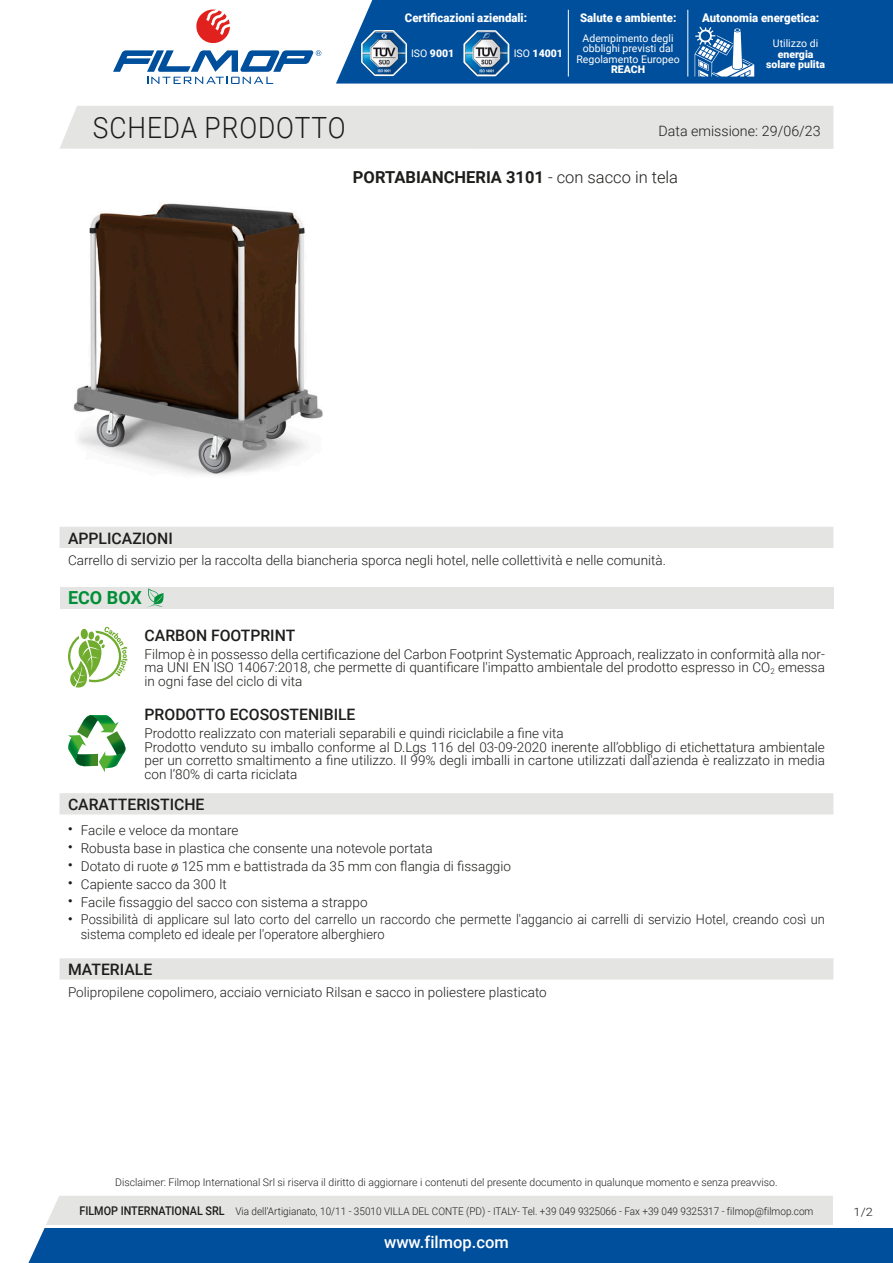
<style>
.page{position:relative;width:893px;height:1263px;background:#fff}
.page>*{position:absolute;margin:0;border:0;box-sizing:border-box;transform-origin:0 0}
.t1{font:300 29.25px "Roboto";letter-spacing:.035em;color:#1d1d1b;scale:.9 1}
.t2{font:700 18px "Roboto";color:#008e36}
.t3{font:700 16.5px "Roboto";color:#1d1d1b}
.t4{font:500 16.5px "Roboto";color:#fff}
.t5{font:500 15.75px "Roboto";color:#1d1d1b}
.t6{font:300 14.25px "Roboto";color:#1d1d1b}
.t7{font:300 13.5px/13.5px "Roboto";color:#1d1d1b;text-align:justify}
.t8{font:300 13.5px/15px "Roboto";color:#1d1d1b;scale:.95 1}
.t9{font:900 12px "Roboto";color:#fff;scale:.95 1}
.t10{font:300 11.55px "Roboto";color:#1d1d1b;scale:1.11 1}
.t11{font:300 10.5px "Roboto";color:#1d1d1b;scale:.95 1}
.t12{font:300 10.5px "Roboto";color:#1d1d1b}
.t13{font:10.5px/10.5px "Roboto";color:#fff;text-align:center}
.t14{font:900 10.5px/10.5px "Roboto";color:#fff;text-align:center}
.s1{font-weight:400}
.s2{font-weight:300}
.s3{font-weight:500;font-size:12px}
</style>
<div class="page">
<svg style="left:28px;top:1196px;width:865px;height:67px;background:#6793bc"></svg>
<div style="left:60px;top:106px;width:773px;height:43px;background:#e4e4e3"></div>
<svg style="left:196px;top:10px;width:34px;height:34px"></svg>
<svg style="left:113px;top:50px;width:208px;height:34px"></svg>
<div style="left:336px;top:0;width:557px;height:84px;background:#004f9c"></div>
<svg style="left:462px;top:28px;width:49px;height:50px"></svg>
<img style="left:465px;top:32px;width:43px;height:43px">
<svg style="left:360px;top:28px;width:48px;height:49px"></svg>
<img style="left:362px;top:31px;width:44px;height:44px">
<hr style="left:568px;top:10px;width:1px;height:67px;background:#fff">
<hr style="left:688px;top:10px;width:1px;height:67px;background:#fff">
<svg style="left:695px;top:27px;width:59px;height:50px"></svg>
<img style="left:73px;top:203px;width:250px;height:272px">
<div style="left:60px;top:527px;width:773px;height:21px;background:#e4e4e3"></div>
<div style="left:60px;top:587px;width:773px;height:21px;background:#e4e4e3"></div>
<svg style="left:148px;top:588px;width:16px;height:19px"></svg>
<svg style="left:68px;top:627px;width:59px;height:60px"></svg>
<svg style="left:68px;top:715px;width:58px;height:57px"></svg>
<div style="left:60px;top:793px;width:773px;height:21px;background:#e4e4e3"></div>
<div style="left:60px;top:958px;width:773px;height:21px;background:#e4e4e3"></div>
<hr style="left:45px;top:1225px;width:848px;height:2px;background:#fff">
<div style="left:833px;top:1196px;width:60px;height:31px;background:#fff"></div>
<p class="t9" style="left:405px;top:9px;width:130px">Certificazioni aziendali:</p>
<p class="t14" style="left:411px;top:48px;width:45px"><span class="s1">ISO</span> 9001</p>
<p class="t14" style="left:514px;top:48px;width:51px"><span class="s1">ISO</span> 14001</p>
<p class="t9" style="left:580px;top:9px;width:103px">Salute e ambiente:</p>
<p class="t13" style="left:576px;top:32px;width:105px">Adempimento degli obblighi previsti dal<br>Regolamento Europeo</p>
<p class="t14" style="left:611px;top:64px;width:36px">REACH</p>
<p class="t9" style="left:702px;top:9px;width:125px">Autonomia energetica:</p>
<p class="t13" style="left:773px;top:38px;width:47px">Utilizzo di</p>
<p class="t14" style="left:766px;top:48px;width:60px">energia solare pulita</p>
<h1 class="t1" style="left:93px;top:107px;width:282px">SCHEDA PRODOTTO</h1>
<p class="t6" style="left:658px;top:121px;width:164px">Data emissione: 29/06/23</p>
<p class="t3" style="left:353px;top:165px;width:327px">PORTABIANCHERIA 3101 <span class="s2">- con sacco in tela</span></p>
<p class="t5" style="left:68px;top:527px;width:106px">APPLICAZIONI</p>
<p class="t7" style="left:68px;top:553px;width:599px">Carrello di servizio per la raccolta della biancheria sporca negli hotel, nelle collettività e nelle comunità.</p>
<h2 class="t2" style="left:68px;top:585px;width:75px">ECO BOX</h2>
<p class="t5" style="left:145px;top:624px;width:152px">CARBON FOOTPRINT</p>
<p class="t7" style="left:145px;top:646px;width:682px">Filmop è in possesso della certificazione del Carbon Footprint Systematic Approach, realizzato in conformità alla nor&shy;ma UNI EN ISO 14067:2018, che permette di quantificare l'impatto ambientale del prodotto espresso in CO<sub>2</sub> emessa in ogni fase del ciclo di vita</p>
<p class="t5" style="left:145px;top:704px;width:212px">PRODOTTO ECOSOSTENIBILE</p>
<p class="t7" style="left:145px;top:726px;width:682px;text-align:left">Prodotto realizzato con materiali separabili e quindi riciclabile a fine vita<br>Prodotto venduto su imballo conforme al D.Lgs 116 del 03-09-2020 inerente all’obbligo di etichettatura ambientale per un corretto smaltimento a fine utilizzo. Il 99% degli imballi in cartone utilizzati dall'azienda è realizzato in media con l’80% di carta riciclata</p>
<p class="t5" style="left:68px;top:793px;width:138px">CARATTERISTICHE</p>
<p class="t7" style="left:68px;top:822px;width:172px"><sup>•</sup> Facile e veloce da montare</p>
<p class="t7" style="left:68px;top:840px;width:366px"><sup>•</sup> Robusta base in plastica che consente una notevole portata</p>
<p class="t7" style="left:68px;top:858px;width:444px"><sup>•</sup> Dotato di ruote ø 125 mm e battistrada da 35 mm con flangia di fissaggio</p>
<p class="t7" style="left:68px;top:876px;width:160px"><sup>•</sup> Capiente sacco da 300 lt</p>
<p class="t7" style="left:68px;top:894px;width:301px"><sup>•</sup> Facile fissaggio del sacco con sistema a strappo</p>
<p class="t8" style="left:81px;top:912px;width:785px;text-indent:-13px"><sup>•</sup> Possibilità di applicare sul lato corto del carrello un raccordo che permette l'aggancio ai carrelli di servizio Hotel, creando così un sistema completo ed ideale per l'operatore alberghiero</p>
<p class="t5" style="left:68px;top:959px;width:86px">MATERIALE</p>
<p class="t7" style="left:68px;top:985px;width:480px">Polipropilene copolimero, acciaio verniciato Rilsan e sacco in poliestere plasticato</p>
<p class="t12" style="left:115px;top:1175px;width:664px">Disclaimer: Filmop International Srl si riserva il diritto di aggiornare i contenuti del presente documento in qualunque momento e senza preavviso.</p>
<p class="t11" style="left:79px;top:1204px;width:774px"><span class="s3">FILMOP INTERNATIONAL SRL</span> Via dell’Artigianato, 10/11 - 35010 VILLA DEL CONTE (PD) - ITALY- Tel. +39 049 9325066 - Fax +39 049 9325317 - filmop@filmop.com</p>
<p class="t4" style="left:384px;top:1230px;width:126px">www.filmop.com</p>
<p class="t10" style="left:854px;top:1204px;width:19px">1/2</p>
</div>
